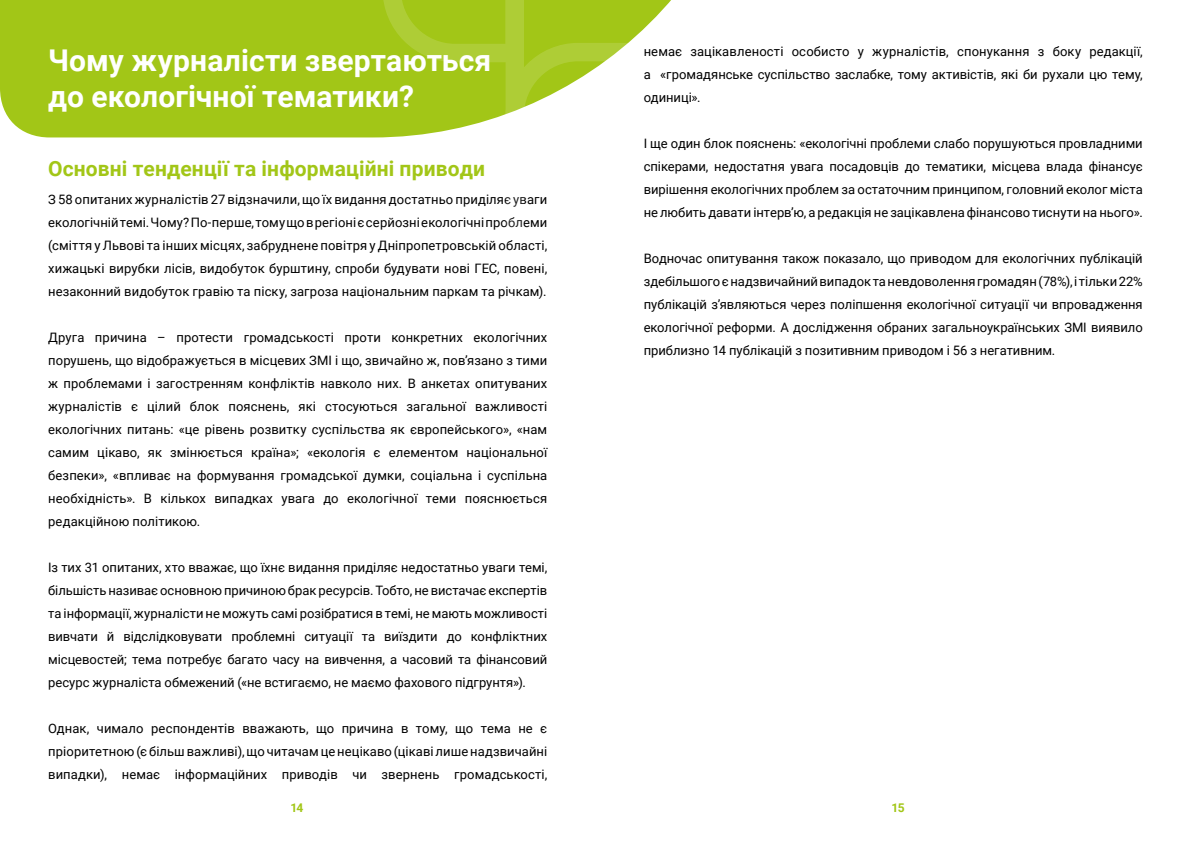
<style>
.page{position:relative;width:1191px;height:842px;background:#fff}
.page>*{position:absolute;margin:0;border:0;box-sizing:border-box;transform-origin:0 0}
.t1{font:700 30px/36px "Roboto";letter-spacing:.005em;color:#fff}
.t2{font:700 21px "Roboto";letter-spacing:.005em;color:#a2c617}
.t3{font:13px/23px "Roboto";color:#000;text-align:justify}
.t4{font:700 12px "Roboto";color:#a2c617}
</style>
<div class="page">
<div style="left:0;top:0;width:671px;height:137px;background:#a2c617"></div>
<svg style="left:382px;top:0;width:265px;height:138px"></svg>
<h1 class="t1" style="left:48px;top:41px;width:445px">Чому журналісти звертаються до екологічної тематики?</h1>
<h2 class="t2" style="left:48px;top:154px;width:438px">Основні тенденції та інформаційні приводи</h2>
<p class="t3" style="left:48px;top:188px;width:500px">З 58 опитаних журналістів 27 відзначили, що їх видання достатньо приділяє уваги екологічній темі. Чому? По-перше, тому що в регіоні є серйозні екологічні проблеми (сміття у Львові та інших місцях, забруднене повітря у Дніпропетровській області, хижацькі вирубки лісів, видобуток бурштину, спроби будувати нові ГЕС, повені, незаконний видобуток гравію та піску, загроза національним паркам та річкам).</p>
<p class="t3" style="left:48px;top:326px;width:500px">Друга причина – протести громадськості проти конкретних екологічних порушень, що відображується в місцевих ЗМІ і що, звичайно ж, пов’язано з тими ж проблемами і загостренням конфліктів навколо них. В анкетах опитуваних журналістів є цілий блок пояснень, які стосуються загальної важливості екологічних питань: «це рівень розвитку суспільства як європейського», «нам самим цікаво, як змінюється країна»; «екологія є елементом національної безпеки», «впливає на формування громадської думки, соціальна і суспільна необхідність». В кількох випадках увага до екологічної теми пояснюється редакційною політикою.</p>
<p class="t3" style="left:48px;top:556px;width:500px">Із тих 31 опитаних, хто вважає, що їхнє видання приділяє недостатньо уваги темі, більшість називає основною причиною брак ресурсів. Тобто, не вистачає експертів та інформації, журналісти не можуть самі розібратися в темі, не мають можливості вивчати й відслідковувати проблемні ситуації та виїздити до конфліктних місцевостей; тема потребує багато часу на вивчення, а часовий та фінансовий ресурс журналіста обмежений («не встигаємо, не маємо фахового підгрунтя»).</p>
<p class="t3" style="left:48px;top:717px;width:500px">Однак, чимало респондентів вважають, що причина в тому, що тема не є пріоритетною (є більш важливі), що читачам це нецікаво (цікаві лише надзвичайні випадки), немає інформаційних приводів чи звернень громадськості,</p>
<p class="t3" style="left:643px;top:40px;width:500px">немає зацікавленості особисто у журналістів, спонукання з боку редакції, а «громадянське суспільство заслабке, тому активістів, які би рухали цю тему, одиниці».</p>
<p class="t3" style="left:643px;top:132px;width:500px">І ще один блок пояснень: «екологічні проблеми слабо порушуються провладними спікерами, недостатня увага посадовців до тематики, місцева влада фінансує вирішення екологічних проблем за остаточним принципом, головний еколог міста не любить давати інтерв’ю, а редакція не зацікавлена фінансово тиснути на нього».</p>
<p class="t3" style="left:643px;top:247px;width:500px">Водночас опитування також показало, що приводом для екологічних публікацій здебільшого є надзвичайний випадок та невдоволення громадян (78%), і тільки 22% публікацій з’являються через поліпшення екологічної ситуації чи впровадження екологічної реформи. А дослідження обраних загальноукраїнських ЗМІ виявило приблизно 14 публікацій з позитивним приводом і 56 з негативним.</p>
<p class="t4" style="left:290px;top:799px;width:15px">14</p>
<p class="t4" style="left:891px;top:799px;width:15px">15</p>
</div>
